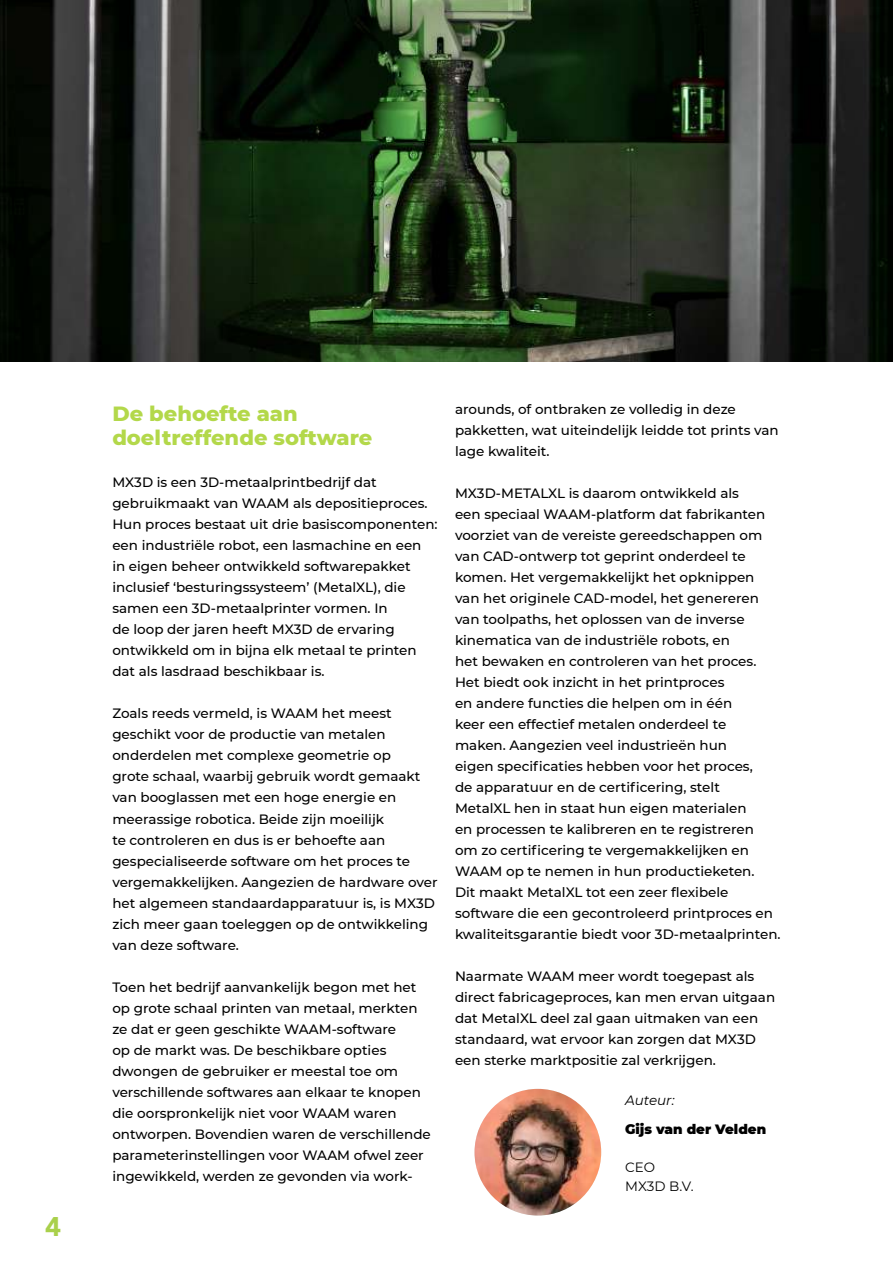
<style>
.page{position:relative;width:893px;height:1263px;background:#fff}
.page>*{position:absolute;margin:0;border:0;box-sizing:border-box;transform-origin:0 0}
.t1{font:900 27px "Avenir";color:#a9d04b}
.t2{font:800 21px/24px "Montserrat";color:#b3d84a}
.t3{font:500 13.5px/21px "Montserrat";color:#000}
.t4{font:900 13.5px "Montserrat";color:#000}
.t5{font:13.5px/18.8px "Montserrat";color:#000}
.t6{font:italic 13.5px "Montserrat";color:#000}
</style>
<div class="page">
<img style="left:0;top:0;width:893px;height:361px">
<img style="left:474px;top:1089px;width:127px;height:126px;border-radius:63px">
<h1 class="t1" style="left:45px;top:1211px;width:17px">4</h1>
<h2 class="t2" style="left:112px;top:403px;width:261px">De behoefte aan doeltreffende software</h2>
<p class="t3" style="left:112px;top:473px;width:327px">MX3D is een 3D-metaalprintbedrijf dat gebruikmaakt van WAAM als depositieproces.<br>Hun proces bestaat uit drie basiscomponenten: een industriële robot, een lasmachine en een in eigen beheer ontwikkeld softwarepakket inclusief ‘besturingssysteem’ (MetalXL), die samen een 3D-metaalprinter vormen. In<br>de loop der jaren heeft MX3D de ervaring ontwikkeld om in bijna elk metaal te printen dat als lasdraad beschikbaar is.</p>
<p class="t3" style="left:112px;top:704px;width:327px">Zoals reeds vermeld, is WAAM het meest geschikt voor de productie van metalen onderdelen met complexe geometrie op<br>grote schaal, waarbij gebruik wordt gemaakt van booglassen met een hoge energie en meerassige robotica. Beide zijn moeilijk<br>te controleren en dus is er behoefte aan gespecialiseerde software om het proces te vergemakkelijken. Aangezien de hardware over het algemeen standaardapparatuur is, is MX3D zich meer gaan toeleggen op de ontwikkeling van deze software.</p>
<p class="t3" style="left:112px;top:977px;width:320px">Toen het bedrijf aanvankelijk begon met het op grote schaal printen van metaal, merkten ze dat er geen geschikte WAAM-software<br>op de markt was. De beschikbare opties dwongen de gebruiker er meestal toe om verschillende softwares aan elkaar te knopen die oorspronkelijk niet voor WAAM waren ontworpen. Bovendien waren de verschillende parameterinstellingen voor WAAM ofwel zeer ingewikkeld, werden ze gevonden via work-</p>
<p class="t3" style="left:455px;top:400px;width:325px">arounds, of ontbraken ze volledig in deze pakketten, wat uiteindelijk leidde tot prints van lage kwaliteit.</p>
<p class="t3" style="left:455px;top:484px;width:327px">MX3D-METALXL is daarom ontwikkeld als<br>een speciaal WAAM-platform dat fabrikanten voorziet van de vereiste gereedschappen om van CAD-ontwerp tot geprint onderdeel te komen. Het vergemakkelijkt het opknippen van het originele CAD-model, het genereren van toolpaths, het oplossen van de inverse kinematica van de industriële robots, en<br>het bewaken en controleren van het proces.<br>Het biedt ook inzicht in het printproces<br>en andere functies die helpen om in één<br>keer een effectief metalen onderdeel te<br>maken. Aangezien veel industrieën hun<br>eigen specificaties hebben voor het proces,<br>de apparatuur en de certificering, stelt<br>MetalXL hen in staat hun eigen materialen<br>en processen te kalibreren en te registreren<br>om zo certificering te vergemakkelijken en WAAM op te nemen in hun productieketen.<br>Dit maakt MetalXL tot een zeer flexibele software die een gecontroleerd printproces en kwaliteitsgarantie biedt voor 3D-metaalprinten.</p>
<p class="t3" style="left:455px;top:967px;width:322px">Naarmate WAAM meer wordt toegepast als direct fabricageproces, kan men ervan uitgaan dat MetalXL deel zal gaan uitmaken van een standaard, wat ervoor kan zorgen dat MX3D een sterke marktpositie zal verkrijgen.</p>
<p class="t6" style="left:625px;top:1093px;width:51px">Auteur:</p>
<p class="t4" style="left:625px;top:1123px;width:142px">Gijs van der Velden</p>
<p class="t5" style="left:625px;top:1158px;width:70px">CEO<br>MX3D B.V.</p>
</div>
